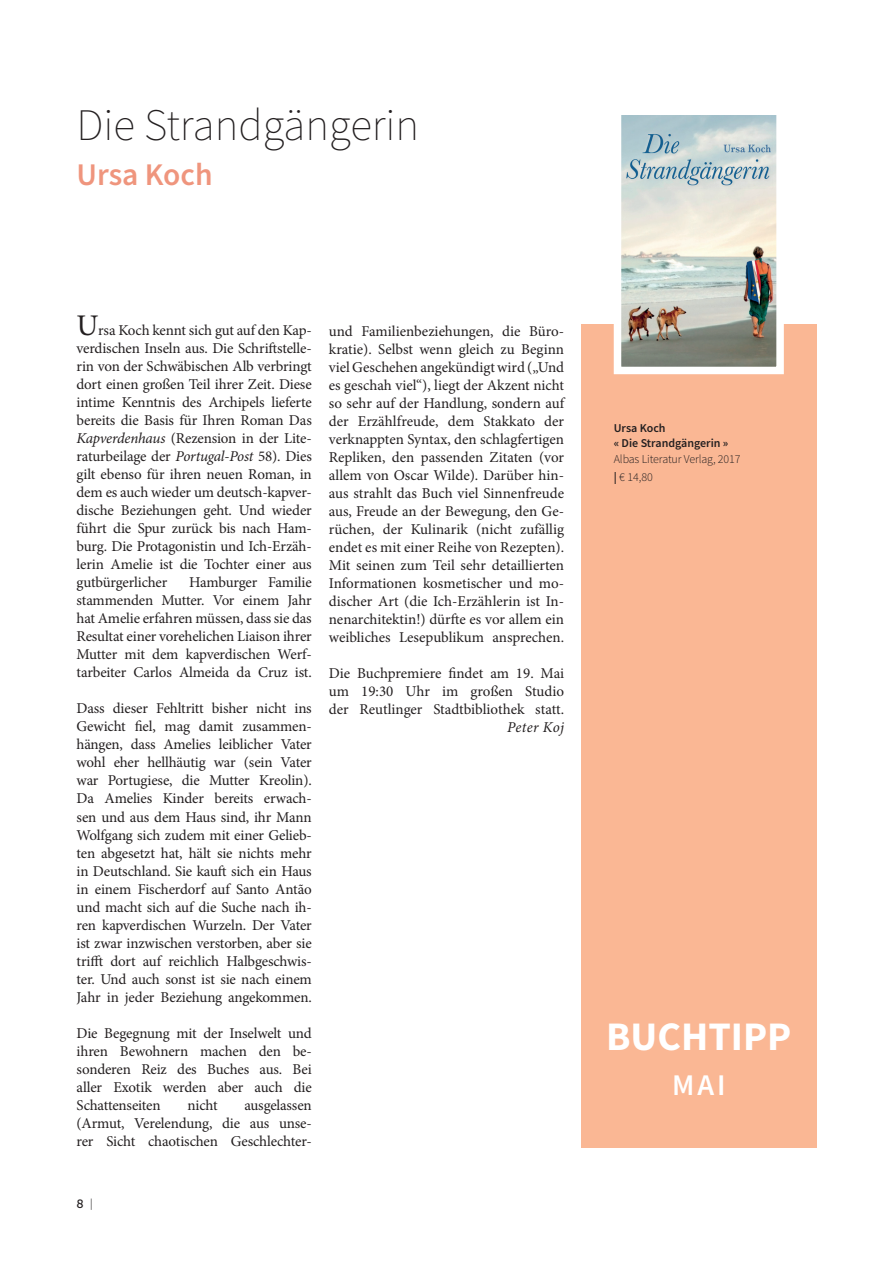
<style>
.page{position:relative;width:893px;height:1263px;background:#fff}
.page>*{position:absolute;margin:0;border:0;box-sizing:border-box;transform-origin:0 0}
.t1{font:200 45px "Source Sans Pro";color:#231f20}
.t2{font:700 40.5px "Source Sans Pro";color:#fff}
.t3{font:600 31.5px "Source Sans Pro";color:#ef957d}
.t4{font:600 30px "Source Sans Pro";color:#fff}
.t5{font:15px/18px "Minion Pro";letter-spacing:-.01em;color:#231f20;text-align:justify}
.t6{font:italic 15px "Minion Pro";letter-spacing:.02em;color:#231f20}
.t7{font:300 12px/18px "Source Sans Pro";letter-spacing:-.01em;color:#231f20}
.t8{font:600 12px/14.4px "Source Sans Pro";color:#231f20}
.t9{font:12px "Museo Sans 500";color:#231f20}
.s1{font-size:30px}
.s2{font-style:italic}
.s3{font-family:"Museo Sans 100"}
.s4{font-weight:600}
</style>
<div class="page">
<div style="left:581px;top:324px;width:235px;height:824px;background:#fab794"></div>
<img style="left:623px;top:115px;width:152px;height:250px">
<div style="left:614px;top:106px;width:170px;height:268px;border:8px solid #fff"></div>
<h1 class="t1" style="left:77px;top:98px;width:344px">Die Strandgängerin</h1>
<h3 class="t3" style="left:77px;top:154px;width:138px">Ursa Koch</h3>
<p class="t5" style="left:77px;top:322px;width:237px"><span class="s1">U</span>rsa Koch kennt sich gut auf den Kap&shy;verdischen Inseln aus. Die Schriftstelle&shy;rin von der Schwäbischen Alb verbringt dort einen großen Teil ihrer Zeit. Diese intime Kenntnis des Archipels lieferte bereits die Basis für Ihren Roman Das <span class="s2">Kapverdenhaus</span> (Rezension in der Lite&shy;raturbeilage der <span class="s2">Portugal-Post</span> 58). Dies gilt ebenso für ihren neuen Roman, in dem es auch wieder um deutsch-kapver&shy;dische Beziehungen geht. Und wieder führt die Spur zurück bis nach Ham&shy;burg. Die Protagonistin und Ich-Erzäh&shy;lerin Amelie ist die Tochter einer aus gutbürgerlicher</p>
<p class="t5" style="left:77px;top:574px;width:237px;text-indent:113px">Hamburger Familie stammenden Mutter. Vor einem Jahr hat Amelie erfahren müssen, dass sie das Resultat einer vorehelichen Liaison ihrer Mutter mit dem kapverdischen Werf&shy;tarbeiter Carlos Almeida da Cruz ist.</p>
<p class="t5" style="left:77px;top:700px;width:237px">Dass dieser Fehltritt bisher nicht ins Gewicht fiel, mag damit zusammen&shy;hängen, dass Amelies leiblicher Vater wohl eher hellhäutig war (sein Vater war Portugiese, die Mutter Kreolin).<br>Da Amelies Kinder bereits erwach&shy;sen und aus dem Haus sind, ihr Mann Wolfgang sich zudem mit einer Gelieb&shy;ten abgesetzt hat, hält sie nichts mehr in Deutschland. Sie kauft sich ein Haus in einem Fischerdorf auf Santo Antão und macht sich auf die Suche nach ih&shy;ren kapverdischen Wurzeln. Der Vater ist zwar inzwischen verstorben, aber sie trifft dort auf reichlich Halbgeschwis&shy;ter. Und auch sonst ist sie nach einem Jahr in jeder Beziehung angekommen.</p>
<p class="t5" style="left:77px;top:1024px;width:237px">Die Begegnung mit der Inselwelt und ihren Bewohnern machen den be&shy;sonderen Reiz des Buches aus. Bei aller Exotik werden aber auch die Schattenseiten</p>
<p class="t5" style="left:77px;top:1096px;width:237px;text-indent:168px">ausgelassen (Armut, Verelendung, die aus unse&shy;rer Sicht chaotischen Geschlechter-</p>
<p class="t5" style="left:187px;top:1096px;width:32px">nicht</p>
<p class="t5" style="left:329px;top:322px;width:237px">und Familienbeziehungen, die Büro&shy;kratie). Selbst wenn gleich zu Beginn viel Geschehen angekündigt wird („Und es geschah viel“), liegt der Akzent nicht so sehr auf der Handlung, sondern auf der Erzählfreude, dem Stakkato der verknappten Syntax, den schlagfertigen Repliken, den passenden Zitaten (vor allem von Oscar Wilde). Darüber hin&shy;aus strahlt das Buch viel Sinnenfreude aus, Freude an der Bewegung, den Ge&shy;rüchen, der Kulinarik (nicht zufällig endet es mit einer Reihe von Rezepten).<br>Mit seinen zum Teil sehr detaillierten Informationen kosmetischer und mo&shy;discher Art (die Ich-Erzählerin ist In&shy;nenarchitektin!) dürfte es vor allem ein weibliches Lesepublikum ansprechen.</p>
<p class="t5" style="left:329px;top:664px;width:237px">Die Buchpremiere findet am 19. Mai um 19:30 Uhr im großen Studio der Reutlinger Stadtbibliothek statt.</p>
<p class="t6" style="left:507px;top:717px;width:59px">Peter Koj</p>
<p class="t9" style="left:77px;top:1197px;width:18px">8 <span class="s3">|</span></p>
<p class="t8" style="left:614px;top:421px;width:116px">Ursa Koch<br>« Die Strandgängerin »</p>
<p class="t7" style="left:614px;top:450px;width:128px">Albas Literatur Verlag, 2017 <span class="s4">|</span> € 14,80</p>
<h2 class="t2" style="left:606px;top:1009px;width:187px">BUCHTIPP</h2>
<h3 class="t4" style="left:672px;top:1065px;width:55px">MAI</h3>
</div>
